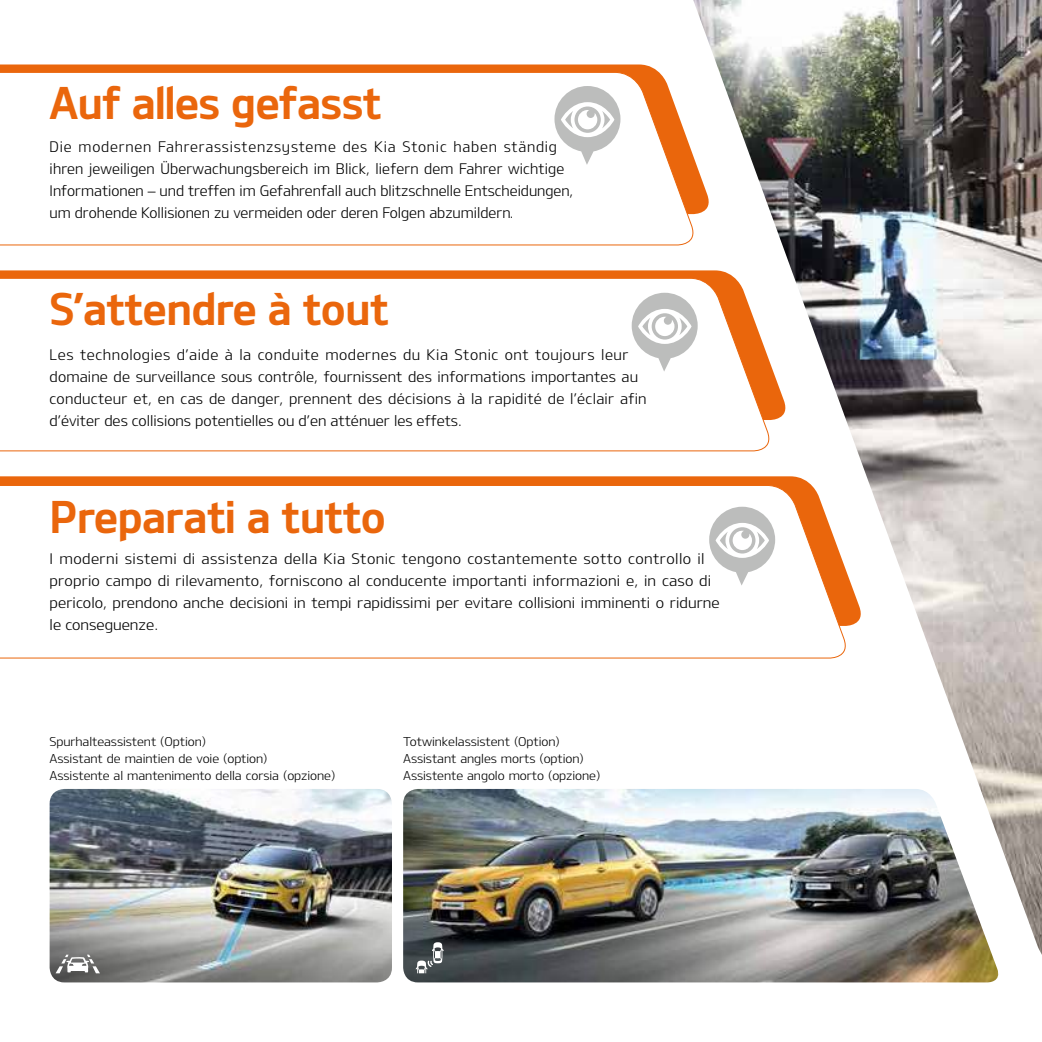
<style>
.page{position:relative;width:1042px;height:1042px;background:#fff}
.page>*{position:absolute;margin:0;border:0;box-sizing:border-box;transform-origin:0 0}
.t1{font:44.1px "Kia OTFB";letter-spacing:-.02em;color:#ea660c}
.t2{font:14.7px/22.1px "Kia OTFL";letter-spacing:.01em;color:#000}
.t3{font:14.7px/22.1px "Kia OTFL";letter-spacing:.01em;color:#000;scale:.96 1}
.t4{font:12.25px/17.2px "Kia OTFL";letter-spacing:-.005em;color:#000}
</style>
<div class="page">
<svg style="left:0;top:270px;width:693px;height:7px;background:#eb6f1a"></svg>
<svg style="left:0;top:277px;width:693px;height:175px"></svg>
<svg style="left:0;top:476px;width:693px;height:8px;background:#ea6c16"></svg>
<svg style="left:0;top:484px;width:693px;height:175px"></svg>
<svg style="left:0;top:64px;width:658px;height:7px;background:#eb721f"></svg>
<svg style="left:0;top:71px;width:693px;height:175px"></svg>
<img style="left:50px;top:789px;width:342px;height:193px">
<img style="left:693px;top:0;width:349px;height:955px">
<svg style="left:554px;top:86px;width:66px;height:79px"></svg>
<svg style="left:632px;top:293px;width:66px;height:79px"></svg>
<svg style="left:709px;top:507px;width:66px;height:78px"></svg>
<img style="left:403px;top:789px;width:599px;height:193px">
<svg style="left:416px;top:942px;width:28px;height:31px"></svg>
<svg style="left:56px;top:954px;width:44px;height:19px"></svg>
<h1 class="t1" style="left:50px;top:75px;width:334px">Auf alles gefasst</h1>
<p class="t3" style="left:50px;top:135px;width:547px">Die modernen Fahrerassistenzsysteme des Kia Stonic haben ständig ihren jeweiligen Überwachungsbereich im Blick, liefern dem Fahrer wichtige Informationen – und treffen im Gefahrenfall auch blitzschnelle Entscheidungen, um drohende Kollisionen zu vermeiden oder deren Folgen abzumildern.</p>
<h1 class="t1" style="left:50px;top:281px;width:341px">S’attendre à tout</h1>
<p class="t2" style="left:50px;top:343px;width:598px">Les technologies d’aide à la conduite modernes du Kia Stonic ont toujours leur domaine de surveillance sous contrôle, fournissent des informations importantes au conducteur et, en cas de danger, prennent des décisions à la rapidité de l’éclair afin d’éviter des collisions potentielles ou d’en atténuer les effets.</p>
<h1 class="t1" style="left:50px;top:489px;width:338px">Preparati a tutto</h1>
<p class="t2" style="left:50px;top:547px;width:671px">I moderni sistemi di assistenza della Kia Stonic tengono costantemente sotto controllo il proprio campo di rilevamento, forniscono al conducente importanti informazioni e, in caso di pericolo, prendono anche decisioni in tempi rapidissimi per evitare collisioni imminenti o ridurne le conseguenze.</p>
<p class="t4" style="left:50px;top:732px;width:287px">Spurhalteassistent (Option)<br>Assistant de maintien de voie (option)<br>Assistente al mantenimento della corsia (opzione)</p>
<p class="t4" style="left:403px;top:732px;width:199px">Totwinkelassistent (Option)<br>Assistant angles morts (option)<br>Assistente angolo morto (opzione)</p>
</div>
